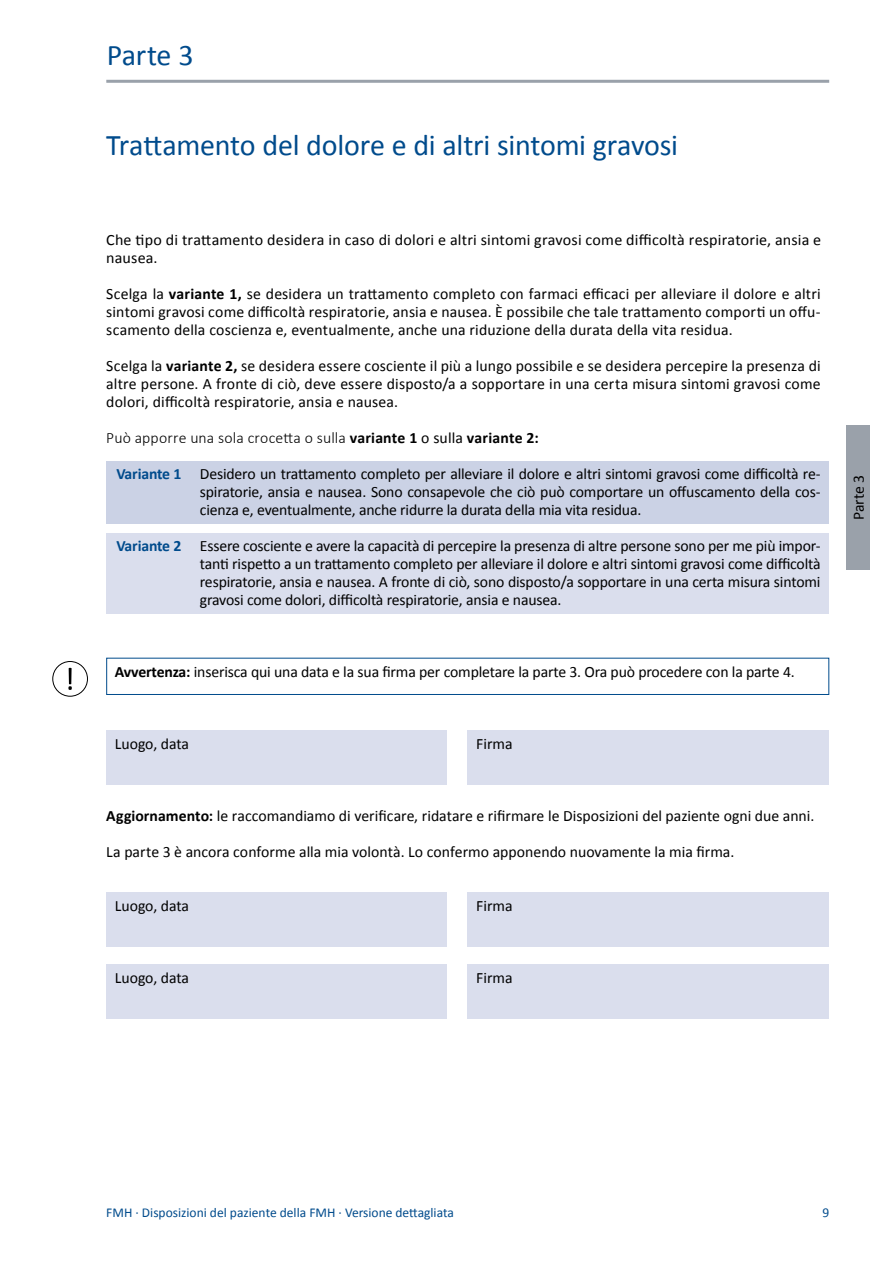
<style>
.page{position:relative;width:893px;height:1263px;background:#fff}
.page>*{position:absolute;margin:0;border:0;box-sizing:border-box;transform-origin:0 0}
.SBR_H2_20{font:30px "Calibri";letter-spacing:-.01em;color:#004b8c}
.SBR_H1{font:30px "Calibri";letter-spacing:-.01em;color:#004b8c}
.SBR_Option_Kasten_Zeile1_10{font:15.75px/18px "Calibri";letter-spacing:.005em;color:#000;text-align:justify}
.SBR_Option_Kasten_Zeile1_15{font:15.75px/18px "Calibri";letter-spacing:-.01em;color:#000;text-align:justify}
.Inhalt_book2{font:15.75px "Calibri";letter-spacing:-.01em;color:#000}
.t1{font:300 15.75px "Calibri";letter-spacing:.01em;color:#000}
.t2{font:13.5px "Calibri";color:#004b8c}
.s1{font-weight:700}
.s2{font-weight:400}
.s3{font-weight:700;color:#004b8c}
</style>
<div class="page">
<div style="left:106px;top:461px;width:723px;height:62px;background:#cbd2e5"></div>
<div style="left:106px;top:533px;width:723px;height:80px;background:#dadeed"></div>
<hr style="left:106px;top:80px;width:723px;height:3px;background:#9aa1aa">
<div style="left:106px;top:731px;width:340px;height:54px;background:#dadeed"></div>
<div style="left:106px;top:893px;width:340px;height:54px;background:#dadeed"></div>
<div style="left:106px;top:965px;width:340px;height:54px;background:#dadeed"></div>
<div style="left:468px;top:731px;width:361px;height:54px;background:#dadeed"></div>
<div style="left:468px;top:893px;width:361px;height:54px;background:#dadeed"></div>
<div style="left:468px;top:965px;width:361px;height:54px;background:#dadeed"></div>
<div style="left:106px;top:658px;width:723px;height:37px;border:1px solid #004b8c"></div>
<svg style="left:68px;top:668px;width:4px;height:22px"></svg>
<div style="left:52px;top:661px;width:36px;height:36px;border:1px solid #000;border-radius:50%"></div>
<div style="left:846px;top:425px;width:24px;height:144px;background:#9aa1aa"></div>
<h1 class="SBR_H1" style="left:107px;top:34px;width:88px">Parte 3</h1>
<h2 class="SBR_H2_20" style="left:106px;top:124px;width:573px">Trattamento del dolore e di altri sintomi gravosi</h2>
<p class="SBR_Option_Kasten_Zeile1_10" style="left:106px;top:230px;width:716px">Che tipo di trattamento desidera in caso di dolori e altri sintomi gravosi come difficoltà respiratorie, ansia e nausea.</p>
<p class="SBR_Option_Kasten_Zeile1_10" style="left:106px;top:284px;width:716px">Scelga la <span class="s1">variante 1,</span> se desidera un trattamento completo con farmaci efficaci per alleviare il dolore e altri sintomi gravosi come difficoltà respiratorie, ansia e nausea. È possibile che tale trattamento comporti un offu&shy;scamento della coscienza e, eventualmente, anche una riduzione della durata della vita residua.</p>
<p class="SBR_Option_Kasten_Zeile1_10" style="left:106px;top:356px;width:716px">Scelga la <span class="s1">variante 2,</span> se desidera essere cosciente il più a lungo possibile e se desidera percepire la presenza di altre persone. A fronte di ciò, deve essere disposto/a a sopportare in una certa misura sintomi gravosi come dolori, difficoltà respiratorie, ansia e nausea.</p>
<p class="t1" style="left:106px;top:428px;width:434px">Può apporre una sola crocetta o sulla <span class="s1">variante 1</span> <span class="s2">o sulla</span> <span class="s1">variante 2:</span></p>
<p class="SBR_Option_Kasten_Zeile1_15" style="left:200px;top:464px;width:621px;text-indent:-83px"><span class="s3">Variante 1</span> Desidero un trattamento completo per alleviare il dolore e altri sintomi gravosi come difficoltà re&shy;spiratorie, ansia e nausea. Sono consapevole che ciò può comportare un offuscamento della cos&shy;cienza e, eventualmente, anche ridurre la durata della mia vita residua.</p>
<p class="SBR_Option_Kasten_Zeile1_10" style="left:200px;top:536px;width:622px;text-indent:-83px"><span class="s3">Variante 2</span> Essere cosciente e avere la capacità di percepire la presenza di altre persone sono per me più impor&shy;tanti rispetto a un trattamento completo per alleviare il dolore e altri sintomi gravosi come -difficoltà respiratorie, ansia e nausea. A fronte di ciò, sono disposto/a sopportare in una certa misura sintomi gravosi come dolori, difficoltà respiratorie, ansia e nausea.</p>
<p class="Inhalt_book2" style="left:115px;top:661px;width:681px"><span class="s1">Avvertenza:</span> inserisca qui una data e la sua firma per completare la parte 3. Ora può procedere con la parte 4.</p>
<p class="Inhalt_book2" style="left:115px;top:733px;width:76px">Luogo, data</p>
<p class="Inhalt_book2" style="left:476px;top:733px;width:38px">Firma</p>
<p class="SBR_Option_Kasten_Zeile1_10" style="left:106px;top:806px;width:709px"><span class="s1">Aggiornamento:</span> le raccomandiamo di verificare, ridatare e rifirmare le Disposizioni del paziente ogni due anni.</p>
<p class="SBR_Option_Kasten_Zeile1_10" style="left:106px;top:842px;width:630px">La parte 3 è ancora conforme alla mia volontà. Lo confermo apponendo nuovamente la mia firma.</p>
<p class="Inhalt_book2" style="left:115px;top:895px;width:76px">Luogo, data</p>
<p class="Inhalt_book2" style="left:476px;top:895px;width:38px">Firma</p>
<p class="Inhalt_book2" style="left:115px;top:967px;width:76px">Luogo, data</p>
<p class="Inhalt_book2" style="left:476px;top:967px;width:38px">Firma</p>
<p class="SBR_Option_Kasten_Zeile1_10" style="left:849px;top:520px;width:47px;rotate:-90deg">Parte 3</p>
<p class="t2" style="left:106px;top:1203px;width:349px">FMH · Disposizioni del paziente della FMH · Versione dettagliata</p>
<p class="t2" style="left:822px;top:1203px;width:8px">9</p>
</div>
